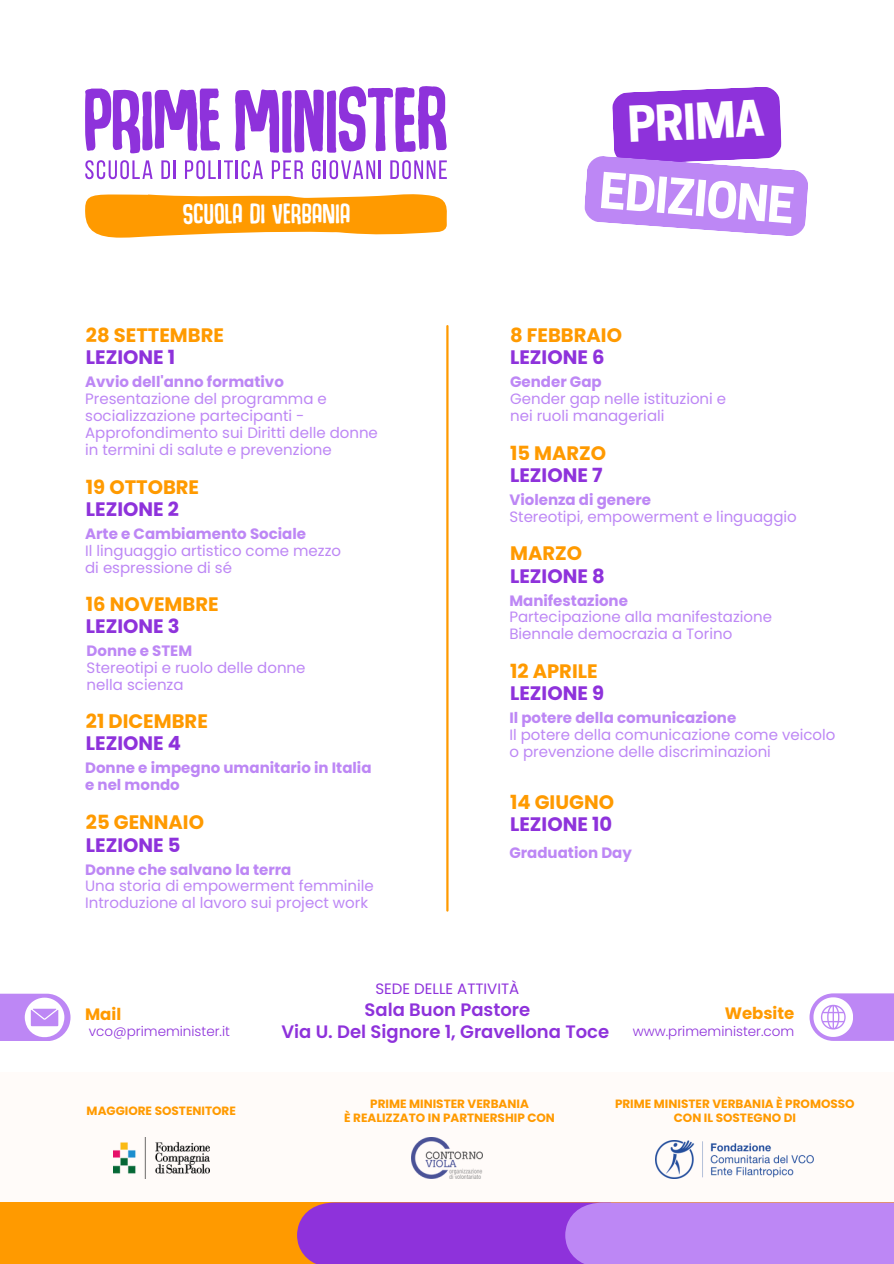
<style>
.page{position:relative;width:894px;height:1264px;background:#fff}
.page>*{position:absolute;margin:0;border:0;box-sizing:border-box;transform-origin:0 0}
.t1{font:700 46.5px "Cooper Hewitt";color:#fff}
.t2{font:700 19.5px/22.5px "Poppins";color:#ff9a00}
.t3{font:700 19.5px/22.5px "Poppins";color:#8e32db}
.t4{font:19.2px "Hogfish DEMO";letter-spacing:.02em;color:#fff}
.t5{font:600 18px/22.5px "Poppins";color:#8e32db;text-align:center}
.t6{font:700 16.5px "Poppins";color:#ff9a00}
.t7{font:15px/16.8px "Poppins";color:#bd87f5}
.t8{font:700 15px/16.8px "Poppins";color:#bd87f5}
.t9{font:15px "Poppins";color:#8e32db}
.t10{font:300 13.5px "Poppins";color:#8e32db}
.t11{font:700 12px/14px "Poppins";color:#ff9a00;text-align:center}
.s1{color:#8e32db}
.s2{font-weight:700}
.s3{color:#ff9a00}
</style>
<div class="page">
<div style="left:1px;top:1072px;width:892px;height:144px;background:#fffbf9"></div>
<div style="left:0;top:1202px;width:893px;height:61px;background:#ff9a00"></div>
<svg style="left:297px;top:1202px;width:596px;height:61px;background:#a961e4"></svg>
<hr style="left:446px;top:326px;width:2px;height:584px;background:#ff9a00">
<div style="left:0;top:993px;width:70px;height:48px;background:#bd87f5"></div>
<svg style="left:809px;top:993px;width:84px;height:47px"></svg>
<svg style="left:25px;top:997px;width:39px;height:44px"></svg>
<img style="left:114px;top:1137px;width:95px;height:41px">
<svg style="left:584px;top:87px;width:224px;height:149px"></svg>
<svg style="left:85px;top:194px;width:361px;height:44px;background:#ffa825"></svg>
<svg style="left:235px;top:86px;width:211px;height:67px"></svg>
<svg style="left:85px;top:89px;width:135px;height:64px"></svg>
<svg style="left:85px;top:160px;width:67px;height:19px"></svg>
<svg style="left:161px;top:160px;width:14px;height:19px"></svg>
<svg style="left:185px;top:160px;width:78px;height:19px"></svg>
<svg style="left:272px;top:160px;width:31px;height:19px"></svg>
<svg style="left:312px;top:160px;width:69px;height:19px"></svg>
<svg style="left:390px;top:160px;width:56px;height:19px"></svg>
<img style="left:411px;top:1137px;width:71px;height:41px">
<img style="left:655px;top:1140px;width:158px;height:38px">
<p class="t4" style="left:183px;top:208px;width:169px">SCUOLA DI VERBANIA</p>
<h1 class="t2" style="left:86px;top:324px;width:140px">28 SETTEMBRE<br><span class="s1">LEZIONE 1</span></h1>
<h2 class="t7" style="left:85px;top:374px;width:294px"><span class="s2">Avvio dell'anno formativo </span>Presentazione del programma e socializzazione partecipanti - Approfondimento sui Diritti delle donne in termini di salute e prevenzione</h2>
<h1 class="t2" style="left:86px;top:475px;width:115px">19 OTTOBRE<br><span class="s1">LEZIONE 2</span></h1>
<h6 class="t7" style="left:85px;top:525px;width:257px"><span class="s2">Arte e Cambiamento Sociale<br></span>Il linguaggio artistico come mezzo di espressione di sé</h6>
<h6 class="t2" style="left:86px;top:593px;width:134px">16 NOVEMBRE<br><span class="s1">LEZIONE 3</span></h6>
<p class="t7" style="left:87px;top:642px;width:220px"><span class="s2">Donne e STEM<br></span>Stereotipi e ruolo delle donne nella scienza</p>
<h2 class="t2" style="left:86px;top:710px;width:123px">21 DICEMBRE<br><span class="s1">LEZIONE 4</span></h2>
<h2 class="t8" style="left:85px;top:759px;width:288px">Donne e impegno umanitario in Italia e nel mondo</h2>
<h6 class="t2" style="left:86px;top:811px;width:120px">25 GENNAIO<br><span class="s1">LEZIONE 5</span></h6>
<h5 class="t7" style="left:85px;top:860px;width:290px"><span class="s2">Donne che salvano la terra<br></span>Una storia di empowerment femminile<br>Introduzione al lavoro sui project work</h5>
<p class="t1" style="left:626px;top:108px;width:138px;rotate:-3deg">PRIMA</p>
<p class="t1" style="left:601px;top:172px;width:196px;rotate:5deg">EDIZIONE</p>
<p class="t2" style="left:510px;top:324px;width:113px">8 FEBBRAIO<br><span class="s1">LEZIONE 6</span></p>
<p class="t7" style="left:510px;top:374px;width:217px"><span class="s2">Gender Gap<br></span>Gender gap nelle istituzioni e nei ruoli manageriali</p>
<h2 class="t3" style="left:510px;top:441px;width:98px"><span class="s3">15 MARZO<br></span>LEZIONE 7</h2>
<h2 class="t7" style="left:509px;top:491px;width:289px"><span class="s2">Violenza di genere<br></span>Stereotipi, empowerment e linguaggio</h2>
<h2 class="t3" style="left:510px;top:542px;width:96px"><span class="s3">MARZO<br></span>LEZIONE 8</h2>
<h2 class="t7" style="left:509px;top:592px;width:264px"><span class="s2">Manifestazione<br></span>Partecipazione alla manifestazione<br>Biennale democrazia a Torino</h2>
<h6 class="t2" style="left:510px;top:659px;width:95px">12 APRILE<br><span class="s1">LEZIONE 9</span></h6>
<h6 class="t7" style="left:509px;top:709px;width:327px"><span class="s2">Il potere della comunicazione<br></span>Il potere della comunicazione come veicolo o prevenzione delle discriminazioni</h6>
<h6 class="t3" style="left:510px;top:790px;width:105px"><span class="s3">14 GIUGNO<br></span>LEZIONE 10</h6>
<h6 class="t8" style="left:509px;top:844px;width:124px">Graduation Day</h6>
<p class="t9" style="left:375px;top:978px;width:145px">SEDE DELLE ATTIVITÀ</p>
<p class="t5" style="left:281px;top:998px;width:329px">Sala Buon Pastore<br>Via U. Del Signore 1, Gravellona Toce</p>
<h6 class="t6" style="left:85px;top:1002px;width:38px">Mail</h6>
<h2 class="t6" style="left:724px;top:1001px;width:71px">Website</h2>
<h5 class="t10" style="left:89px;top:1022px;width:142px">vco@primeminister.it</h5>
<h2 class="t10" style="left:632px;top:1022px;width:163px">www.primeminister.com</h2>
<p class="t11" style="left:87px;top:1103px;width:151px">MAGGIORE SOSTENITORE</p>
<p class="t11" style="left:614px;top:1096px;width:241px">PRIME MINISTER VERBANIA È PROMOSSO<br>CON IL SOSTEGNO DI</p>
<p class="t11" style="left:370px;top:1096px;width:160px">PRIME MINISTER VERBANIA</p>
<p class="t11" style="left:344px;top:1110px;width:212px">È REALIZZATO IN PARTNERSHIP CON</p>
</div>
